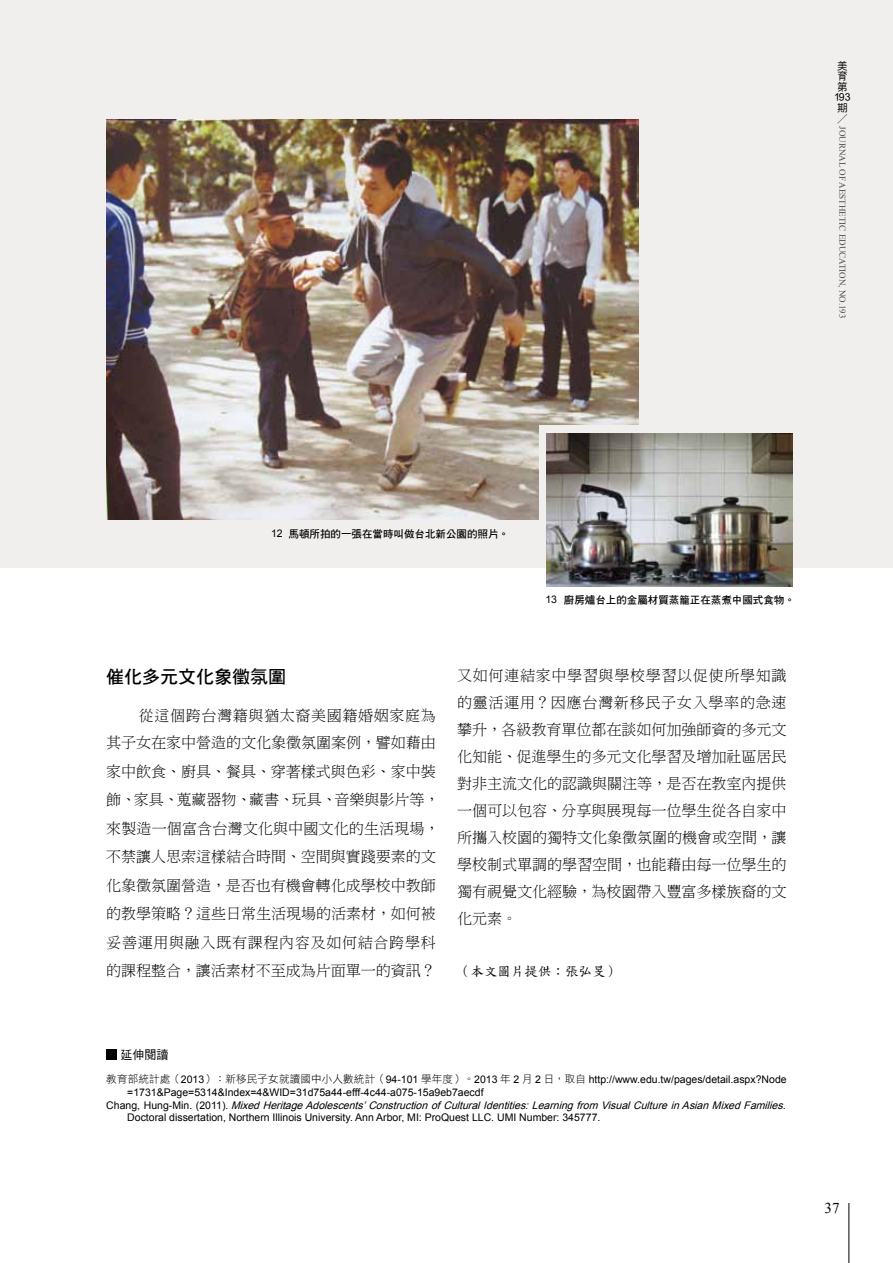
<style>
.page{position:relative;width:893px;height:1263px;background:#fff}
.page>*{position:absolute;margin:0;border:0;box-sizing:border-box;transform-origin:0 0}
.t1{font:18px "DF Hei Std W7";color:#000}
.t2{font:15px/28.3px "DF Ming Lt HK BF";color:#000}
.t3{font:15px "Times New Roman";color:#000}
.t4{font:13.5px "DF Biao Kai Shu Std W5";color:#000}
.t5{font:12px "DF Hei Std W5";color:#000}
.t6{font:10.5px/13.5px "Arial";color:#000}
.t7{font:10.5px "DF Hei Bd HKP BF";color:#000}
.t8{font:10.5px/10.6px "DF Hei Md HKP BF";color:#000;text-align:center}
.t9{font:10.5px "P Ming Li U";color:#000}
.t10{font:9px "Times New Roman";color:#4c4948}
.s1{font-family:"DF Hei Lt HKP BF"}
.s2{font-style:italic}
</style>
<div class="page">
<div style="left:0;top:0;width:893px;height:568px;background:#f0efee"></div>
<hr style="left:849px;top:1203px;width:1px;height:60px;background:#000">
<div style="left:106px;top:1050px;width:10px;height:10px;background:#000"></div>
<img style="left:106px;top:120px;width:533px;height:399px">
<div style="left:539px;top:425px;width:270px;height:128px;background:#f0efee"></div>
<img style="left:546px;top:433px;width:247px;height:154px">
<p class="t8" style="left:834px;top:60px;width:18px">美育第<br>193期</p>
<p class="t9" style="left:837px;top:113px;width:12px">／</p>
<p class="t10" style="left:849px;top:126px;width:194px;rotate:90deg">JOURNAL OF AESTHETIC EDUCATION, NO.193</p>
<p class="t7" style="left:288px;top:528px;width:222px">馬頓所拍的一張在當時叫做台北新公園的照片。</p>
<p class="t6" style="left:271px;top:527px;width:13px">12</p>
<p class="t7" style="left:564px;top:594px;width:232px">廚房爐台上的金屬材質蒸籠正在蒸煮中國式食物。</p>
<p class="t6" style="left:545px;top:593px;width:13px">13</p>
<p class="t1" style="left:106px;top:667px;width:181px">催化多元文化象徵氛圍</p>
<p class="t2" style="left:106px;top:701px;width:335px;text-indent:33px">從這個跨台灣籍與猶太裔美國籍婚姻家庭為其子女在家中營造的文化象徵氛圍案例，譬如藉由家中飲食、廚具、餐具、穿著樣式與色彩、家中裝飾、家具、蒐藏器物、藏書、玩具、音樂與影片等，來製造一個富含台灣文化與中國文化的生活現場，不禁讓人思索這樣結合時間、空間與實踐要素的文化象徵氛圍營造，是否也有機會轉化成學校中教師的教學策略？這些日常生活現場的活素材，如何被妥善運用與融入既有課程內容及如何結合跨學科的課程整合，讓活素材不至成為片面單一的資訊？</p>
<p class="t2" style="left:457px;top:662px;width:331px;line-height:27px;text-align:justify">又如何連結家中學習與學校學習以促使所學知識的靈活運用？因應台灣新移民子女入學率的急速攀升，各級教育單位都在談如何加強師資的多元文化知能、促進學生的多元文化學習及增加社區居民對非主流文化的認識與關注等，是否在教室內提供一個可以包容、分享與展現每一位學生從各自家中所攜入校園的獨特文化象徵氛圍的機會或空間，讓學校制式單調的學習空間，也能藉由每一位學生的獨有視覺文化經驗，為校園帶入豐富多樣族裔的文化元素。</p>
<p class="t4" style="left:457px;top:964px;width:163px">（本文圖片提供：張弘旻）</p>
<p class="t5" style="left:120px;top:1048px;width:49px">延伸閱讀</p>
<p class="t6" style="left:127px;top:1072px;width:661px;text-indent:-21px"><span class="s1">教育部統計處（</span>2013<span class="s1">）：新移民子女就讀國中小人數統計（</span>94-101 <span class="s1">學年度）。</span>2013 <span class="s1">年</span> 2 <span class="s1">月</span> 2 <span class="s1">日，取自</span> http://www.edu.tw/pages/detail.aspx?Node =1731&amp;Page=5314&amp;Index=4&amp;WID=31d75a44-efff-4c44-a075-15a9eb7aecdf</p>
<p class="t6" style="left:127px;top:1099px;width:663px;line-height:12.5px;text-indent:-21px">C h a n g , H u n g - M i n . ( 2 0 1 1 ) . <span class="s2">MixedHeritageAdolescents’ConstructionofCulturalIdentities:Learningfrom VisualCultureinAsianMixedFamilies.<br></span>Doctoral dissertation, Northern Illinois University. Ann Arbor, MI: ProQuest LLC. UMI Number: 345777.</p>
<p class="t3" style="left:825px;top:1198px;width:16px">37</p>
</div>
